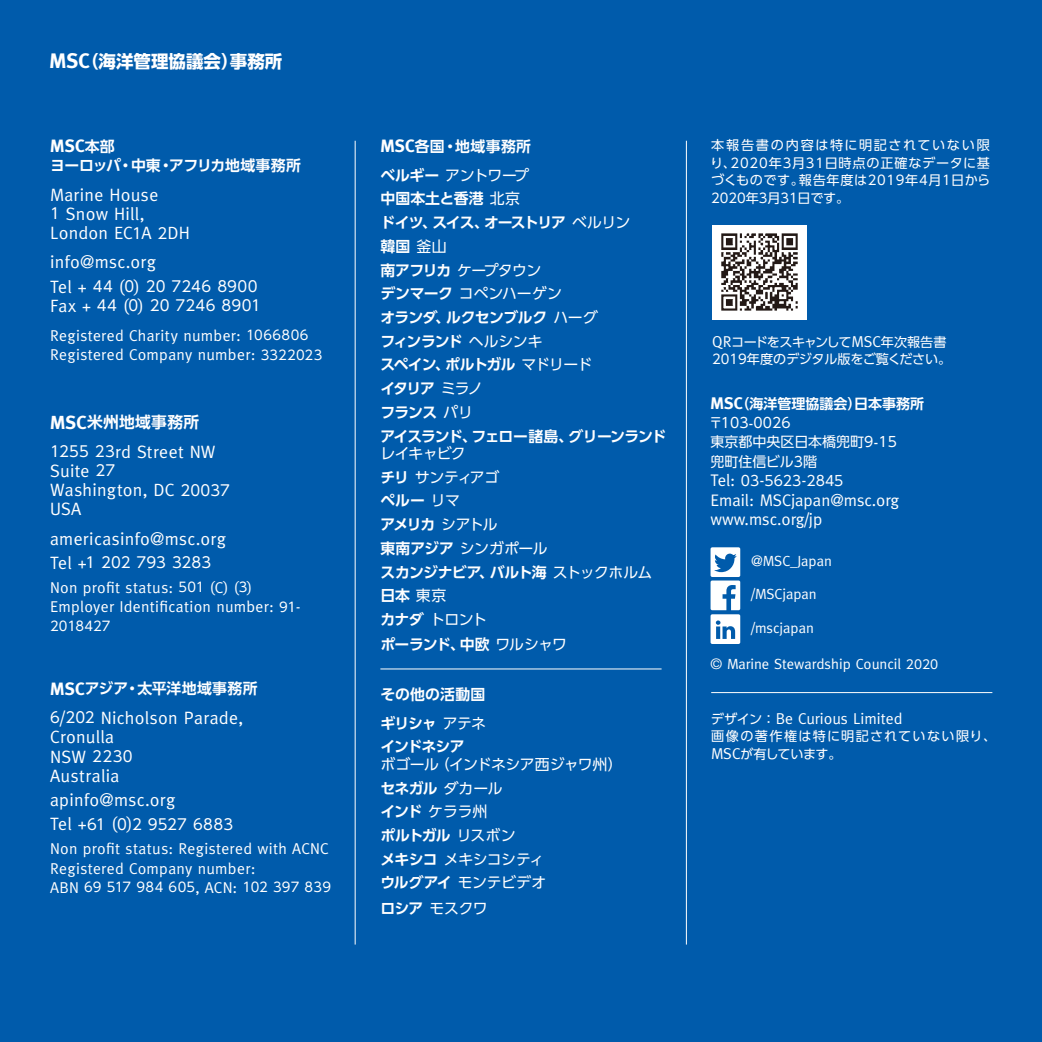
<style>
.page{position:relative;width:1042px;height:1042px;background:#005bab}
.page>*{position:absolute;margin:0;border:0;box-sizing:border-box;transform-origin:0 0}
.t1{font:17.85px/19.2px "Meta";letter-spacing:.015em;color:#fff}
.t2{font:700 17.85px "Meta";color:#fff}
.t3{font:700 17.5px "UD Shin Go Pro";color:#fff}
.t4{font:16.8px/19.2px "Meta";color:#fff}
.t5{font:15.75px/19.2px "Meta";letter-spacing:.02em;color:#fff}
.t6{font:15.75px "Meta";color:#fff}
.t7{font:700 15.75px "UD Shin Go Pro De";letter-spacing:.02em;color:#fff}
.t8{font:700 14.88px/23.6px "UD Shin Go Pro De";letter-spacing:-.045em;color:#fff}
.t9{font:14.88px/23.6px "UD Shin Go Pro";letter-spacing:-.02em;color:#fff}
.t10{font:700 14.88px/23.6px "UD Shin Go Pro De";letter-spacing:-.065em;color:#fff}
.t11{font:14.88px/19.2px "UD Shin Go Pro";letter-spacing:.01em;color:#fff}
.t12{font:700 14.88px "UD Shin Go Pro De";letter-spacing:-.02em;color:#fff}
.t13{font:700 14.88px "UD Shin Go Pro De";letter-spacing:.02em;color:#fff}
.t14{font:14.88px/23.6px "UD Shin Go Pro";letter-spacing:-.04em;color:#fff}
.t15{font:700 14.88px/29.2px "UD Shin Go Pro De";letter-spacing:.005em;color:#fff}
.t16{font:14.7px "Meta";color:#fff}
.t17{font:14px/19.2px "UD Shin Go Pro";color:#fff}
.t18{font:700 14px "UD Shin Go Pro De";color:#fff}
.t19{font:13.12px/17.5px "UD Shin Go Pro";color:#fff;text-align:justify}
.t20{font:13.12px/17.5px "UD Shin Go Pro";letter-spacing:-.025em;color:#fff}
.t21{font:13.12px/17.5px "UD Shin Go Pro";letter-spacing:.09em;color:#fff}
.s1{font-family:"Meta";font-size:21px}
.s2{font-family:"UD Shin Go Pro De";font-size:14.88px}
.s3{font-family:"UD Shin Go Pro";font-size:14.88px}
.s4{font-family:"Meta";font-size:17.85px}
.s5{font-family:"UD Shin Go Pro";font-size:13.12px}
.s6{font-family:"Meta";font-size:18.9px}
.s7{font-family:"Meta";font-size:15.75px}
.s8{font-family:"UD Shin Go Pro De";font-weight:700}
.s9{font-family:"UD Shin Go Pro";font-weight:400}
.s10{font-family:"Meta";font-size:16.8px}
.s11{font-family:"UD Shin Go Pro";font-size:12.25px}
</style>
<div class="page">
<hr style="left:355px;top:141px;width:1px;height:803px;background:#fff">
<hr style="left:686px;top:141px;width:1px;height:803px;background:#fff">
<hr style="left:380px;top:668px;width:281px;height:1px;background:#fff">
<svg style="left:710px;top:547px;width:30px;height:97px"></svg>
<hr style="left:711px;top:692px;width:281px;height:1px;background:#fff">
<img style="left:712px;top:225px;width:95px;height:94px">
<p class="t3" style="left:50px;top:47px;width:234px"><span class="s1">MSC</span>（海洋管理協議会）事務所</p>
<p class="t2" style="left:50px;top:136px;width:66px">MSC<span class="s2">本部</span></p>
<p class="t12" style="left:50px;top:153px;width:252px">ヨーロッパ・中東・アフリカ地域事務所</p>
<p class="t1" style="left:50px;top:185px;width:141px">Marine House<br><span class="s3">1</span> Snow Hill,<br>London EC<span class="s3">1</span>A <span class="s3">2</span>DH</p>
<p class="t1" style="left:50px;top:252px;width:107px">info@msc.org</p>
<p class="t11" style="left:50px;top:276px;width:212px"><span class="s4">Tel +</span> 44 <span class="s4">(</span>0<span class="s4">)</span> 20 7246 8900<br><span class="s4">Fax +</span> 44 <span class="s4">(</span>0<span class="s4">)</span> 20 7246 8901</p>
<p class="t5" style="left:50px;top:326px;width:274px">Registered Charity number: <span class="s5">1066806<br></span>Registered Company number: <span class="s5">3322023</span></p>
<p class="t7" style="left:50px;top:409px;width:151px"><span class="s6">MSC</span>米州地域事務所</p>
<p class="t1" style="left:50px;top:442px;width:181px"><span class="s3">1255 23</span>rd Street NW<br>Suite <span class="s3">27<br></span>Washington, DC <span class="s3">20037<br></span>USA</p>
<p class="t1" style="left:50px;top:528px;width:177px">americasinfo@msc.org</p>
<p class="t11" style="left:50px;top:552px;width:163px"><span class="s4">Tel +</span>1 202 793 3283</p>
<p class="t5" style="left:50px;top:578px;width:252px">Non profit status: <span class="s5">501</span> (C) (<span class="s5">3</span>)<br>Employer Identification number: <span class="s5">91</span>-</p>
<p class="t19" style="left:50px;top:617px;width:62px">2018427</p>
<p class="t13" style="left:50px;top:676px;width:209px"><span class="s4">MSC</span>アジア・太平洋地域事務所</p>
<p class="t1" style="left:50px;top:708px;width:194px"><span class="s3">6</span>/<span class="s3">202</span> Nicholson Parade,<br>Cronulla</p>
<p class="t9" style="left:50px;top:744px;width:84px"><span class="s4">NSW</span> 2230</p>
<p class="t1" style="left:50px;top:763px;width:127px;line-height:24.2px">Australia apinfo@msc.org</p>
<p class="t11" style="left:50px;top:814px;width:185px"><span class="s4">Tel +</span>61 <span class="s4">(</span>0<span class="s4">)</span>2 9527 6883</p>
<p class="t5" style="left:50px;top:839px;width:280px">Non profit status: Registered with ACNC<br>Registered Company number:</p>
<p class="t19" style="left:50px;top:878px;width:282px"><span class="s7">ABN</span> 69 517 984 605<span class="s7">, ACN:</span> 102 397 839</p>
<p class="t8" style="left:380px;top:134px;width:152px"><span class="s4">MSC</span>各国・地域事務所</p>
<p class="t9" style="left:380px;top:163px;width:150px"><span class="s8">ベルギー</span>アントワープ</p>
<p class="t8" style="left:380px;top:187px;width:251px">中国本土と香港<span class="s9">北京<br></span>ドイツ、スイス、オーストリア<span class="s9">ベルリン</span>韓国<span class="s9">釜山</span></p>
<p class="t9" style="left:380px;top:258px;width:183px"><span class="s8">南アフリカ</span>ケープタウン<br><span class="s8">デンマーク</span>コペンハーゲン</p>
<p class="t10" style="left:380px;top:305px;width:287px">オランダ、ルクセンブルク<span class="s9">ハーグ<br></span>フィンランド<span class="s9">ヘルシンキ<br></span>スペイン、ポルトガル<span class="s9">マドリード<br></span>イタリア<span class="s9">ミラノ<br></span>フランス<span class="s9">パリ<br></span>アイスランド、フェロー諸島、グリーンランド</p>
<p class="t14" style="left:380px;top:441px;width:120px">レイキャビク<br><span class="s8">チリ</span>サンティアゴ</p>
<p class="t8" style="left:380px;top:488px;width:119px">ペルー<span class="s9">リマ<br></span>アメリカ<span class="s9">シアトル</span></p>
<p class="t9" style="left:380px;top:536px;width:169px"><span class="s8">東南アジア</span>シンガポール</p>
<p class="t8" style="left:380px;top:560px;width:273px">スカンジナビア、バルト海<span class="s9">ストックホルム</span>日本<span class="s9">東京</span></p>
<p class="t9" style="left:380px;top:607px;width:108px"><span class="s8">カナダ</span>トロント</p>
<p class="t8" style="left:380px;top:632px;width:188px">ポーランド、中欧<span class="s9">ワルシャワ</span></p>
<p class="t15" style="left:380px;top:679px;width:107px">その他の活動国ギリシャ<span class="s9">アテネ</span></p>
<p class="t8" style="left:380px;top:734px;width:86px">インドネシア</p>
<p class="t9" style="left:380px;top:752px;width:244px">ボゴール（インドネシア西ジャワ州）</p>
<p class="t8" style="left:380px;top:776px;width:124px">セネガル<span class="s9">ダカール</span></p>
<p class="t9" style="left:380px;top:799px;width:108px"><span class="s8">インド</span>ケララ州</p>
<p class="t8" style="left:380px;top:823px;width:137px">ポルトガル<span class="s9">リスボン</span></p>
<p class="t9" style="left:380px;top:847px;width:167px"><span class="s8">メキシコ</span>メキシコシティ<span class="s8">ウルグアイ</span>モンテビデオ</p>
<p class="t9" style="left:380px;top:896px;width:109px"><span class="s8">ロシア</span>モスクワ</p>
<p class="t19" style="left:710px;top:136px;width:282px">本報告書の内容は特に明記されていない限り、2020年3月31日時点の正確なデータに基づくものです。報告年度は2019年4月1日から2020年3月31日です。</p>
<p class="t20" style="left:712px;top:333px;width:240px"><span class="s7">QR</span>コードをスキャンして<span class="s7">MSC</span>年次報告書<br>2019年度のデジタル版をご覧ください。</p>
<p class="t18" style="left:710px;top:392px;width:215px"><span class="s10">MSC</span>（海洋管理協議会）日本事務所</p>
<p class="t17" style="left:709px;top:413px;width:190px">〒103<span class="s10">-</span>0026<br>東京都中央区日本橋兜町9<span class="s10">-</span>15兜町住信ビル3階<br><span class="s10">Tel:</span> 03<span class="s10">-</span>5623<span class="s10">-</span>2845</p>
<p class="t4" style="left:710px;top:490px;width:190px">Email: MSCjapan@msc.org www.msc.org/jp</p>
<p class="t16" style="left:751px;top:552px;width:82px">@MSC_Japan</p>
<p class="t16" style="left:751px;top:586px;width:67px">/MSCjapan</p>
<p class="t16" style="left:751px;top:619px;width:64px">/mscjapan</p>
<p class="t16" style="left:710px;top:656px;width:229px">© Marine Stewardship Council <span class="s11">2020</span></p>
<p class="t6" style="left:711px;top:710px;width:193px"><span class="s5">デザイン：</span>Be Curious Limited</p>
<p class="t21" style="left:711px;top:727px;width:286px">画像の著作権は特に明記されていない限り、<br><span class="s7">MSC</span>が有しています。</p>
</div>
